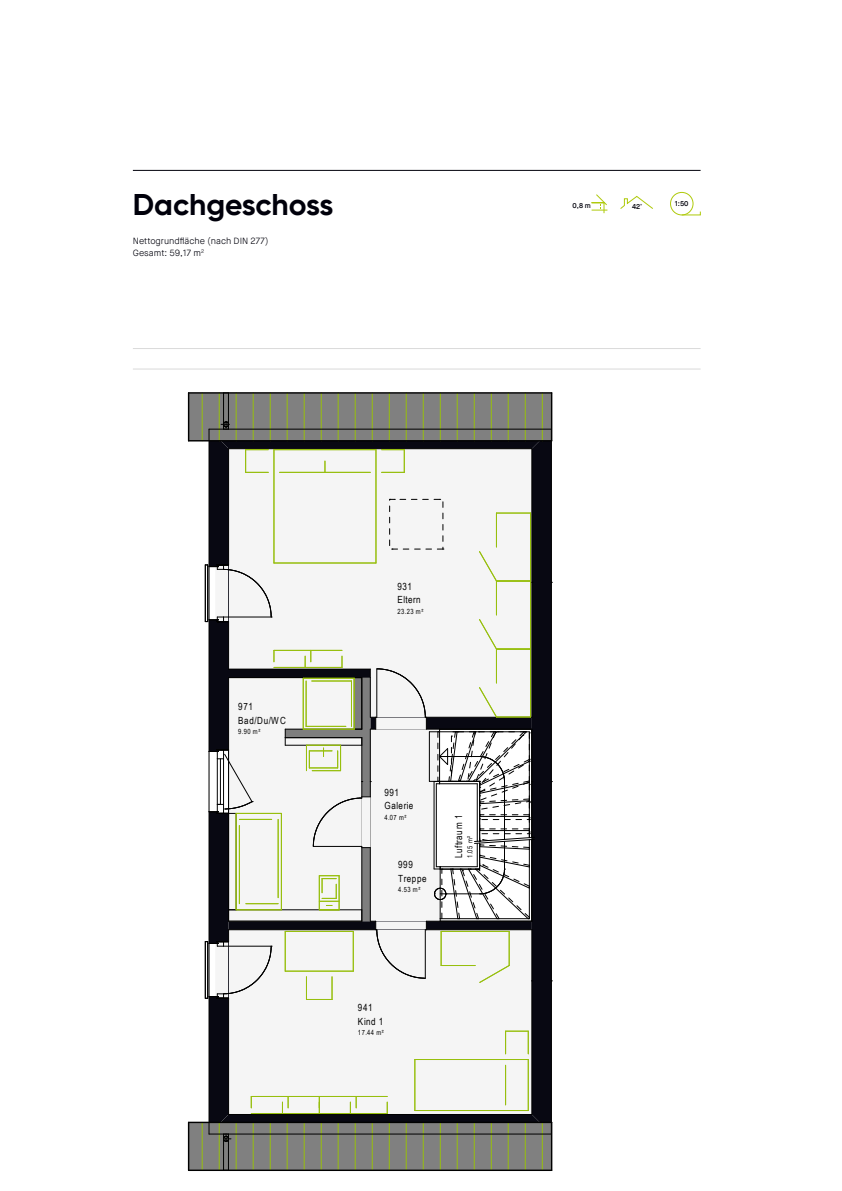
<style>
.page{position:relative;width:842px;height:1191px;background:#fff}
.page>*{position:absolute;margin:0;border:0;box-sizing:border-box;transform-origin:0 0}
.t1{font:700 30px "Gilroy";letter-spacing:-.005em;color:#00000b}
.t2{font:9.9px/13.3px "Arial Narrow";letter-spacing:.065em;color:#000}
.t3{font:300 9px/12px "Maison Neue";color:#00000b}
.t4{font:7.1px "Arial Narrow";letter-spacing:.07em;color:#000}
.t5{font:600 7px "Maison Neue";color:#00000b}
.s1{font-weight:400}
</style>
<div class="page">
<div style="left:670px;top:192px;width:23px;height:23px;border:1px solid #afca0b;border-radius:50%"></div>
<svg style="left:681px;top:211px;width:20px;height:5px"></svg>
<hr style="left:133px;top:170px;width:568px;height:1px;background:#00000b">
<hr style="left:133px;top:348px;width:568px;height:1px;background:#dadada">
<hr style="left:133px;top:369px;width:568px;height:1px;background:#dadada">
<svg style="left:620px;top:195px;width:33px;height:14px"></svg>
<div style="left:189px;top:1122px;width:363px;height:48px;background:#808080"></div>
<hr style="left:202px;top:1122px;width:1px;height:48px;background:#97bf0d">
<hr style="left:236px;top:1122px;width:1px;height:48px;background:#97bf0d">
<hr style="left:270px;top:1122px;width:1px;height:48px;background:#97bf0d">
<hr style="left:304px;top:1122px;width:1px;height:48px;background:#97bf0d">
<hr style="left:338px;top:1122px;width:1px;height:48px;background:#97bf0d">
<hr style="left:372px;top:1122px;width:1px;height:48px;background:#97bf0d">
<hr style="left:406px;top:1122px;width:1px;height:48px;background:#97bf0d">
<hr style="left:440px;top:1122px;width:1px;height:48px;background:#97bf0d">
<hr style="left:474px;top:1122px;width:1px;height:48px;background:#97bf0d">
<hr style="left:508px;top:1122px;width:1px;height:48px;background:#97bf0d">
<hr style="left:542px;top:1122px;width:1px;height:48px;background:#97bf0d">
<hr style="left:219px;top:1122px;width:1px;height:48px;background:#97bf0d">
<hr style="left:253px;top:1122px;width:1px;height:48px;background:#97bf0d">
<hr style="left:287px;top:1122px;width:1px;height:48px;background:#97bf0d">
<hr style="left:321px;top:1122px;width:1px;height:48px;background:#97bf0d">
<hr style="left:355px;top:1122px;width:1px;height:48px;background:#97bf0d">
<hr style="left:389px;top:1122px;width:1px;height:48px;background:#97bf0d">
<hr style="left:423px;top:1122px;width:1px;height:48px;background:#97bf0d">
<hr style="left:457px;top:1122px;width:1px;height:48px;background:#97bf0d">
<hr style="left:491px;top:1122px;width:1px;height:48px;background:#97bf0d">
<hr style="left:525px;top:1122px;width:1px;height:48px;background:#97bf0d">
<div style="left:189px;top:393px;width:363px;height:48px;background:#808080"></div>
<hr style="left:202px;top:393px;width:1px;height:48px;background:#97bf0d">
<hr style="left:236px;top:393px;width:1px;height:48px;background:#97bf0d">
<hr style="left:270px;top:393px;width:1px;height:48px;background:#97bf0d">
<hr style="left:304px;top:393px;width:1px;height:48px;background:#97bf0d">
<hr style="left:338px;top:393px;width:1px;height:48px;background:#97bf0d">
<hr style="left:372px;top:393px;width:1px;height:48px;background:#97bf0d">
<hr style="left:406px;top:393px;width:1px;height:48px;background:#97bf0d">
<hr style="left:440px;top:393px;width:1px;height:48px;background:#97bf0d">
<hr style="left:474px;top:393px;width:1px;height:48px;background:#97bf0d">
<hr style="left:508px;top:393px;width:1px;height:48px;background:#97bf0d">
<hr style="left:542px;top:393px;width:1px;height:48px;background:#97bf0d">
<hr style="left:219px;top:393px;width:1px;height:48px;background:#97bf0d">
<hr style="left:253px;top:393px;width:1px;height:48px;background:#97bf0d">
<hr style="left:287px;top:393px;width:1px;height:48px;background:#97bf0d">
<hr style="left:321px;top:393px;width:1px;height:48px;background:#97bf0d">
<hr style="left:355px;top:393px;width:1px;height:48px;background:#97bf0d">
<hr style="left:389px;top:393px;width:1px;height:48px;background:#97bf0d">
<hr style="left:423px;top:393px;width:1px;height:48px;background:#97bf0d">
<hr style="left:457px;top:393px;width:1px;height:48px;background:#97bf0d">
<hr style="left:491px;top:393px;width:1px;height:48px;background:#97bf0d">
<hr style="left:525px;top:393px;width:1px;height:48px;background:#97bf0d">
<hr style="left:223px;top:1134px;width:1px;height:36px;background:#000">
<hr style="left:228px;top:1134px;width:1px;height:36px;background:#000">
<hr style="left:228px;top:393px;width:1px;height:36px;background:#000">
<hr style="left:223px;top:393px;width:1px;height:36px;background:#000">
<svg style="left:205px;top:421px;width:347px;height:720px"></svg>
<hr style="left:189px;top:1169px;width:363px;height:2px;background:#010101">
<hr style="left:551px;top:1122px;width:1px;height:48px;background:#010101">
<hr style="left:189px;top:1121px;width:363px;height:2px;background:#010101">
<hr style="left:188px;top:1122px;width:1px;height:48px;background:#010101">
<hr style="left:189px;top:440px;width:363px;height:1px;background:#010101">
<hr style="left:551px;top:393px;width:1px;height:48px;background:#010101">
<hr style="left:189px;top:392px;width:363px;height:1px;background:#010101">
<hr style="left:188px;top:393px;width:1px;height:48px;background:#010101">
<svg style="left:592px;top:194px;width:16px;height:19px"></svg>
<h1 class="t1" style="left:133px;top:186px;width:202px">Dachgeschoss</h1>
<p class="t3" style="left:133px;top:235px;width:137px">Nettogrundfläche (nach DIN 277)<br>Gesamt: 59,17 m<sup>2</sup></p>
<p class="t5" style="left:572px;top:201px;width:20px">0,8 m</p>
<p class="t5" style="left:632px;top:202px;width:12px">42<span class="s1">˚</span></p>
<p class="t5" style="left:675px;top:199px;width:15px">1:50</p>
<p class="t2" style="left:238px;top:700px;width:49px">971<br>Bad/Du/WC</p>
<p class="t4" style="left:238px;top:726px;width:24px">9.90 m²</p>
<p class="t2" style="left:397px;top:579px;width:25px">931<br>Eltern</p>
<p class="t4" style="left:397px;top:606px;width:27px">23.23 m²</p>
<p class="t2" style="left:384px;top:785px;width:30px">991<br>Galerie</p>
<p class="t4" style="left:384px;top:812px;width:24px">4.07 m²</p>
<p class="t2" style="left:451px;top:858px;width:45px;rotate:-90deg">Luftraum 1</p>
<p class="t4" style="left:465px;top:858px;width:24px;rotate:-90deg">1.05 m²</p>
<p class="t2" style="left:398px;top:858px;width:30px">999<br>Treppe</p>
<p class="t4" style="left:398px;top:884px;width:24px">4.53 m²</p>
<p class="t2" style="left:358px;top:1001px;width:27px">941<br>Kind 1</p>
<p class="t4" style="left:358px;top:1027px;width:27px">17.44 m²</p>
</div>
